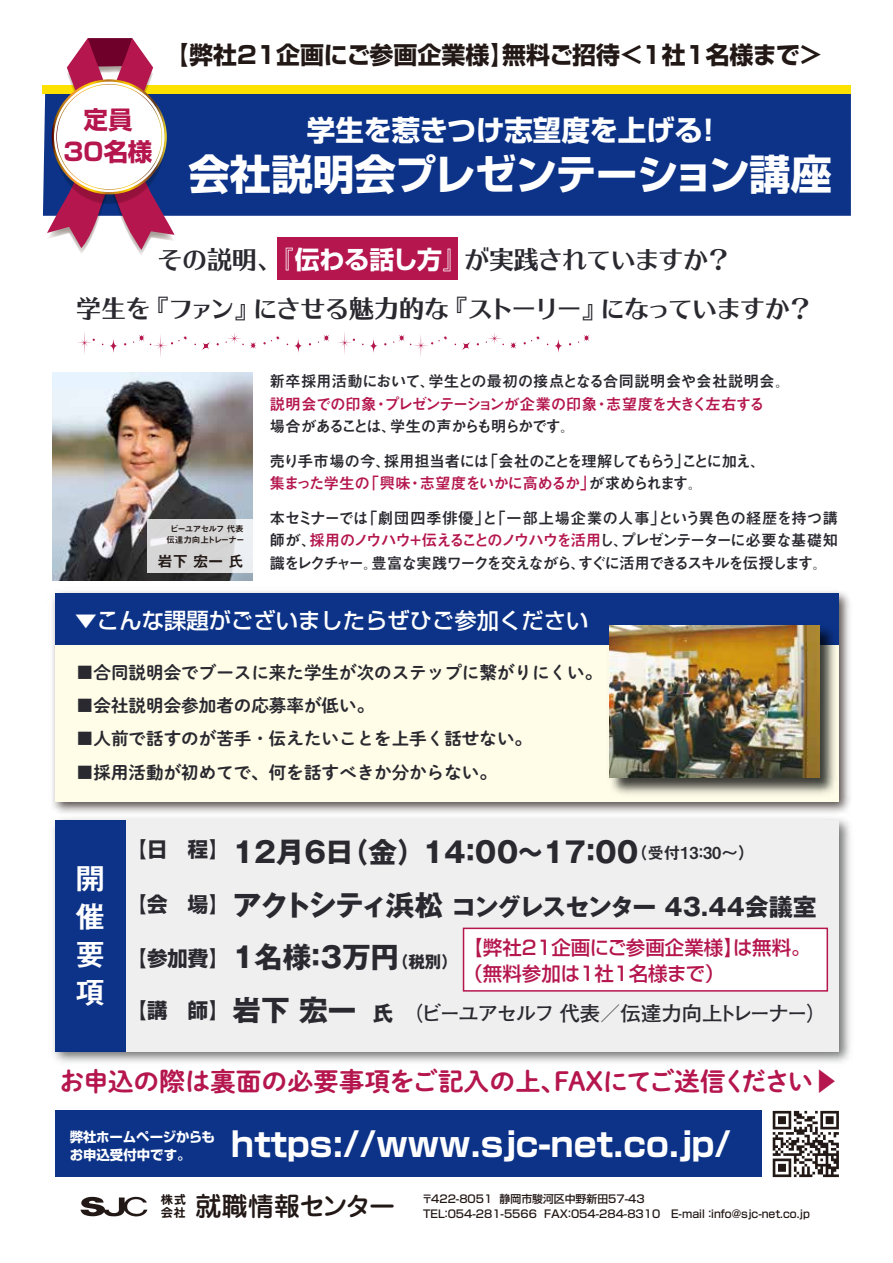
<style>
.page{position:relative;width:893px;height:1263px;background:#fff}
.page>*{position:absolute;margin:0;border:0;box-sizing:border-box;transform-origin:0 0}
.t1{font:700 41.4px "Shin Go Pr 6 N";letter-spacing:-.02em;color:#fff}
.t2{font:700 33.9px "Shin Go Pr 6 N";color:#fff}
.t3{font:30.45px/38px "Midashi Go Pr 6 N MB31";color:#fff;text-align:justify}
.t4{font:700 28.65px "Gothic MB101 Pr 6 N";color:#2a2930}
.t5{font:700 28.5px "Shin Go Pr 6 N";color:#fff}
.t6{font:500 26.1px "Jun 34 Pro";letter-spacing:-.045em;color:#221815}
.t7{font:25.8px "P Shuei NM Go Std N B";letter-spacing:-.005em;color:#b4164d}
.t8{font:24.9px/48.4px "UD Typos 515 Std";letter-spacing:-.03em;color:#2a2930;text-align:center}
.t9{font:700 24.45px/31px "Shin Go Pr 6 N";color:#b4164d;text-align:center}
.t10{font:700 24px "Gothic MB101 Pr 6 N";letter-spacing:-.045em;color:#2a2930}
.t11{font:700 24px "Shin Go Pr 6 N";color:#221815}
.t12{font:500 22.35px "Shin Go Pr 6 N";color:#fff}
.t13{font:700 20.4px "Futo Go B101 Pr 6 N";letter-spacing:-.08em;color:#2a2930}
.t14{font:500 19.5px/25.5px "Shin Go Pr 6 N";color:#b4164d}
.t15{font:17.55px "P Shuei NM Go Std N B";color:#2a2930}
.t16{font:700 15.75px/22.5px "Mi Go MB1 Std De";letter-spacing:-.12em;color:#2a2930}
.t17{font:700 15.75px/34.5px "Mi Go MB1 Std De";letter-spacing:-.035em;color:#2a2930}
.t18{font:700 15.75px/34.5px "Mi Go MB1 Std De";letter-spacing:-.095em;color:#2a2930}
.t19{font:700 15.75px "Mi Go MB1 Std De";letter-spacing:-.03em;color:#2a2930}
.t20{font:700 15.75px "Mi Go MB1 Std De";letter-spacing:-.08em;color:#b4164d}
.t21{font:15.15px "Midashi Go Pr 6 N MB31";color:#221815}
.t22{font:700 13.5px/18.1px "Shin Go Pr 6 N";color:#fff}
.t23{font:500 10.8px/15.1px "Shin Go Pr 6 N";color:#221815}
.t24{font:8.55px/11.4px "Midashi Go Pr 6 N MB31";letter-spacing:-.105em;color:#221815;text-align:center}
.s1{font-family:"Shin Go Pr 6 N";font-weight:700;color:#fff}
.s2{color:#b4164d}
.s3{font-family:"Midashi Go Pr 6 N MB31";font-weight:400;font-size:16.5px}
.s4{font-size:28.65px}
.s5{font-family:"Shin Go Pr 6 N";font-size:20.4px}
.s6{font-size:16.5px}
.s7{font-family:"Shin Go Pr 6 N"}
.s8{font-family:"Gothic MB101 Pr 6 N";font-size:28.65px}
.s9{font-family:"Gothic MB101 Pr 6 N"}
.s10{font-family:"Midashi Go Pr 6 N MB31"}
</style>
<div class="page">
<div style="left:43px;top:93px;width:808px;height:123px;background:#0c3388"></div>
<img style="left:53px;top:819px;width:798px;height:244px">
<div style="left:55px;top:820px;width:784px;height:231px;background:#efefef"></div>
<div style="left:55px;top:820px;width:71px;height:231px;background:#0c3388"></div>
<svg style="left:80px;top:1196px;width:67px;height:20px"></svg>
<img style="left:52px;top:591px;width:798px;height:228px">
<div style="left:55px;top:594px;width:783px;height:208px;background:#fffde8"></div>
<svg style="left:109px;top:337px;width:9px;height:17px"></svg>
<svg style="left:77px;top:332px;width:18px;height:22px"></svg>
<svg style="left:294px;top:337px;width:9px;height:17px"></svg>
<svg style="left:318px;top:334px;width:11px;height:9px"></svg>
<svg style="left:133px;top:334px;width:86px;height:23px"></svg>
<svg style="left:263px;top:335px;width:17px;height:9px"></svg>
<svg style="left:225px;top:332px;width:31px;height:17px"></svg>
<svg style="left:369px;top:337px;width:9px;height:17px"></svg>
<svg style="left:338px;top:332px;width:17px;height:22px"></svg>
<svg style="left:554px;top:337px;width:9px;height:17px"></svg>
<svg style="left:578px;top:334px;width:12px;height:9px"></svg>
<svg style="left:393px;top:334px;width:78px;height:23px"></svg>
<svg style="left:523px;top:335px;width:18px;height:9px"></svg>
<svg style="left:486px;top:332px;width:30px;height:17px"></svg>
<div style="left:55px;top:593px;width:784px;height:52px;background:#0c3388"></div>
<div style="left:43px;top:85px;width:808px;height:8px;background:#ffe100"></div>
<svg style="left:47px;top:38px;width:128px;height:217px"></svg>
<img style="left:609px;top:621px;width:231px;height:178px">
<img style="left:610px;top:625px;width:209px;height:152px">
<img style="left:53px;top:372px;width:199px;height:208px">
<svg style="left:147px;top:519px;width:105px;height:54px;background:#d9dadb"></svg>
<div style="left:278px;top:238px;width:180px;height:42px;background:#b4164d"></div>
<div style="left:463px;top:927px;width:365px;height:65px;background:#fff;border:2px solid #b4164d"></div>
<div style="left:55px;top:1110px;width:706px;height:67px;background:#0c3388"></div>
<svg style="left:773px;top:1111px;width:66px;height:66px"></svg>
<h3 class="t9" style="left:64px;top:104px;width:90px">定員<br>30名様</h3>
<h3 class="t11" style="left:165px;top:36px;width:659px">【弊社21企画にご参画企業様】無料ご招待＜1社1名様まで＞</h3>
<h3 class="t5" style="left:307px;top:108px;width:417px">学生を惹きつけ志望度を上げる！</h3>
<h1 class="t1" style="left:188px;top:141px;width:645px">会社説明会プレゼンテーション講座</h1>
<h3 class="t8" style="left:76px;top:234px;width:738px">その説明、<span class="s1">『伝わる話し方』</span>が実践されていますか？<br>学生を『ファン』にさせる魅力的な『ストーリー』になっていますか？</h3>
<p class="t19" style="left:270px;top:369px;width:523px">新卒採用活動において、学生との最初の接点となる合同説明会や会社説明会。</p>
<p class="t20" style="left:270px;top:392px;width:497px">説明会での印象・プレゼンテーションが企業の印象・志望度を大きく左右する</p>
<p class="t18" style="left:270px;top:408px;width:498px">場合があることは、学生の声からも明らかです。<br>売り手市場の今、採用担当者には「会社のことを理解してもらう」ことに加え、</p>
<p class="t17" style="left:270px;top:465px;width:570px"><span class="s2">集まった学生の「興味・志望度をいかに高めるか」</span>が求められます。<br>本セミナーでは「劇団四季俳優」と「一部上場企業の人事」という異色の経歴を持つ講</p>
<p class="t16" style="left:270px;top:528px;width:570px">師が、<span class="s2">採用のノウハウ＋伝えることのノウハウを活用</span>し、プレゼンテーターに必要な基礎知識をレクチャー。豊富な実践ワークを交えながら、すぐに活用できるスキルを伝授します。</p>
<p class="t12" style="left:75px;top:602px;width:515px">▼こんな課題がございましたらぜひご参加ください</p>
<p class="t24" style="left:166px;top:522px;width:80px">ビーユアセルフ 代表伝達力向上トレーナー</p>
<p class="t21" style="left:158px;top:549px;width:88px">岩下 宏一 氏</p>
<p class="t15" style="left:76px;top:659px;width:528px">■合同説明会でブースに来た学生が次のステップに繋がりにくい。</p>
<p class="t15" style="left:76px;top:692px;width:300px">■会社説明会参加者の応募率が低い。</p>
<p class="t15" style="left:76px;top:726px;width:458px">■人前で話すのが苦手・伝えたいことを上手く話せない。</p>
<p class="t15" style="left:76px;top:759px;width:422px">■採用活動が初めてで、何を話すべきか分からない。</p>
<h3 class="t3" style="left:75px;top:858px;width:30px">開催要項</h3>
<h3 class="t4" style="left:126px;top:828px;width:629px"><sup>【日　程】</sup> 12月6日（金）14：00～17：00<span class="s3">（受付13：30～）</span></h3>
<h3 class="t10" style="left:126px;top:887px;width:692px"><sup>【会　場】</sup> <span class="s4">アクトシティ浜松</span> コングレスセンター 43.44会議室</h3>
<h3 class="t4" style="left:126px;top:933px;width:333px"><span class="s5">【参加費】</span> 1名様：3万円<span class="s6">（税別）</span></h3>
<p class="t13" style="left:126px;top:997px;width:702px"><span class="s7">【講　師】</span> <span class="s8">岩下 宏一</span> <span class="s9">氏　</span>（ビーユアセルフ 代表／伝達力向上トレーナー）</p>
<p class="t14" style="left:463px;top:934px;width:349px">【弊社21企画にご参画企業様】は無料。（無料参加は1社1名様まで）</p>
<h3 class="t7" style="left:59px;top:1062px;width:781px">お申込の際は裏面の必要事項をご記入の上、FAXにてご送信ください<span class="s10">▶</span></h3>
<p class="t22" style="left:70px;top:1127px;width:147px">弊社ホームページからもお申込受付中です。</p>
<h2 class="t2" style="left:231px;top:1117px;width:501px">https://www.sjc-net.co.jp/</h2>
<h3 class="t6" style="left:161px;top:1186px;width:236px">㍿就職情報センター</h3>
<p class="t23" style="left:422px;top:1191px;width:390px">〒422-8051 静岡市駿河区中野新田57-43<br>TEL：054-281-5566 FAX：054-284-8310　E-mail ：info@sjc-net.co.jp</p>
</div>
